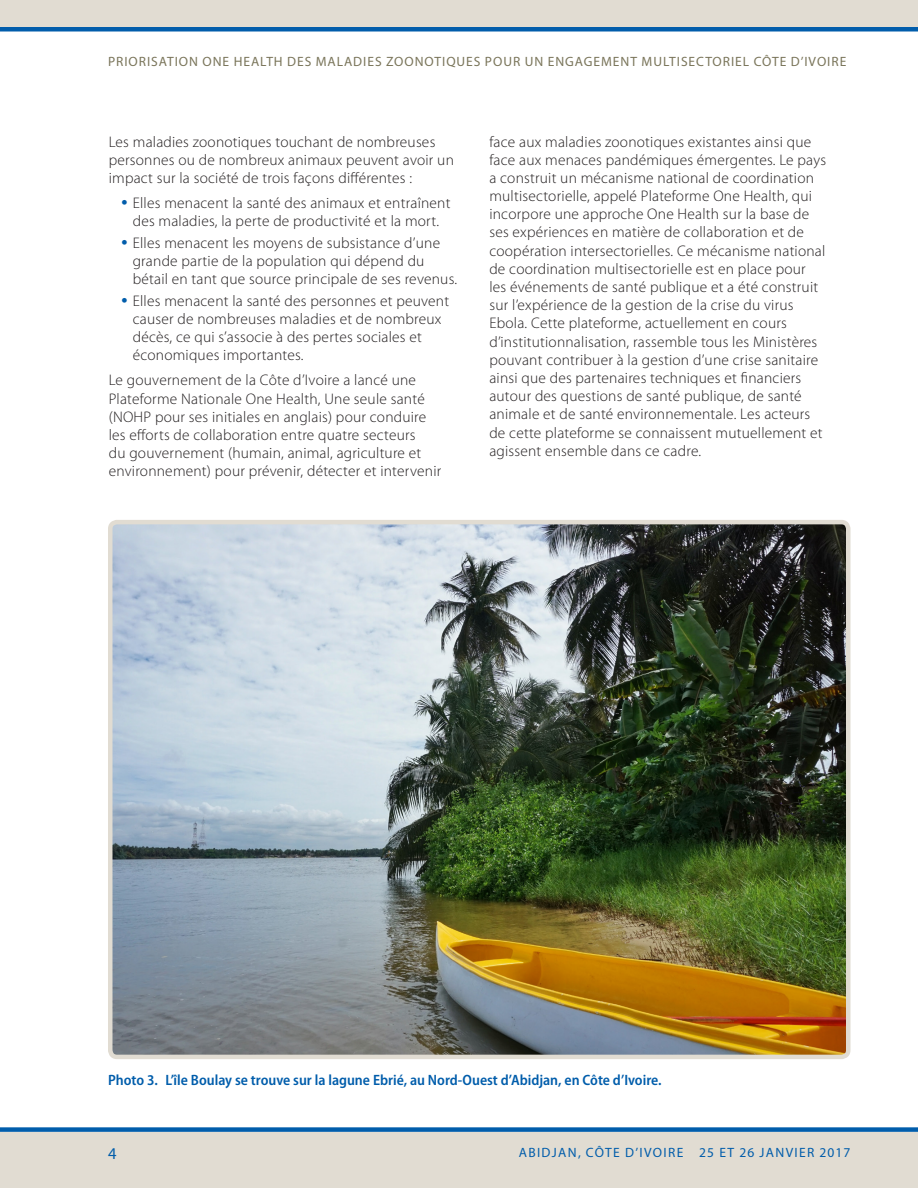
<style>
.page{position:relative;width:918px;height:1188px;background:#fff}
.page>*{position:absolute;margin:0;border:0;box-sizing:border-box;transform-origin:0 0}
.t1{font:16.5px "Myriad Pro";color:#015dab}
.Body_Text{font:300 15.3px/18.1px "Myriad Pro";letter-spacing:.015em;color:#231f20}
.Figure_Title{font:600 semi-condensed 15px "Myriad Pro";color:#015dab}
.t2{font:13.5px "Myriad Pro";letter-spacing:.07em;color:#7a755a}
.t3{font:13.5px "Myriad Pro";letter-spacing:.1em;color:#015dab}
.s1{font-weight:700;font-size:18px;color:#015dab}
</style>
<div class="page">
<div style="left:0;top:1132px;width:918px;height:56px;background:#e1dcd2"></div>
<div style="left:0;top:0;width:918px;height:27px;background:#e1dcd2"></div>
<div style="left:0;top:1127px;width:918px;height:5px;background:#015dab"></div>
<div style="left:0;top:27px;width:918px;height:5px;background:#015dab"></div>
<img style="left:113px;top:525px;width:732px;height:529px">
<div style="left:108px;top:520px;width:742px;height:539px;border:4px solid #e1dcd2;border-radius:7px"></div>
<p class="t2" style="left:108px;top:54px;width:740px">PRIORISATION ONE HEALTH DES MALADIES ZOONOTIQUES POUR UN ENGAGEMENT MULTISECTORIEL CÔTE D’IVOIRE</p>
<p class="Body_Text" style="left:109px;top:133px;width:347px">Les maladies zoonotiques touchant de nombreuses personnes ou de nombreux animaux peuvent avoir un impact sur la société de trois façons différentes :</p>
<p class="Body_Text" style="left:122px;top:194px;width:331px;text-align:center"><span class="s1">•</span> Elles menacent la santé des animaux et entraînent des maladies, la perte de productivité et la mort.</p>
<p class="Body_Text" style="left:133px;top:234px;width:326px;text-indent:-11px"><span class="s1">•</span> Elles menacent les moyens de subsistance d’une grande partie de la population qui dépend du bétail en tant que source principale de ses revenus.</p>
<p class="Body_Text" style="left:133px;top:292px;width:318px;text-indent:-11px"><span class="s1">•</span> Elles menacent la santé des personnes et peuvent causer de nombreuses maladies et de nombreux décès, ce qui s’associe à des pertes sociales et économiques importantes.</p>
<p class="Body_Text" style="left:109px;top:371px;width:334px">Le gouvernement de la Côte d’Ivoire a lancé une Plateforme Nationale One Health, Une seule santé (NOHP pour ses initiales en anglais) pour conduire les efforts de collaboration entre quatre secteurs<br>du gouvernement (humain, animal, agriculture et environnement) pour prévenir, détecter et intervenir</p>
<p class="Body_Text" style="left:489px;top:133px;width:338px">face aux maladies zoonotiques existantes ainsi que face aux menaces pandémiques émergentes. Le pays a construit un mécanisme national de coordination multisectorielle, appelé Plateforme One Health, qui incorpore une approche One Health sur la base de ses expériences en matière de collaboration et de coopération intersectorielles. Ce mécanisme national de coordination multisectorielle est en place pour les événements de santé publique et a été construit sur l’expérience de la gestion de la crise du virus Ebola. Cette plateforme, actuellement en cours d’institutionnalisation, rassemble tous les Ministères pouvant contribuer à la gestion d’une crise sanitaire ainsi que des partenaires techniques et financiers autour des questions de santé publique, de santé animale et de santé environnementale. Les acteurs de cette plateforme se connaissent mutuellement et agissent ensemble dans ce cadre.</p>
<p class="Figure_Title" style="left:108px;top:1072px;width:555px">Photo 3. L’île Boulay se trouve sur la lagune Ebrié, au Nord-Ouest d’Abidjan, en Côte d’Ivoire.</p>
<p class="t1" style="left:108px;top:1143px;width:10px">4</p>
<p class="t3" style="left:519px;top:1144px;width:333px">ABIDJAN, CÔTE D’IVOIRE 25 ET 26 JANVIER 2017</p>
</div>
